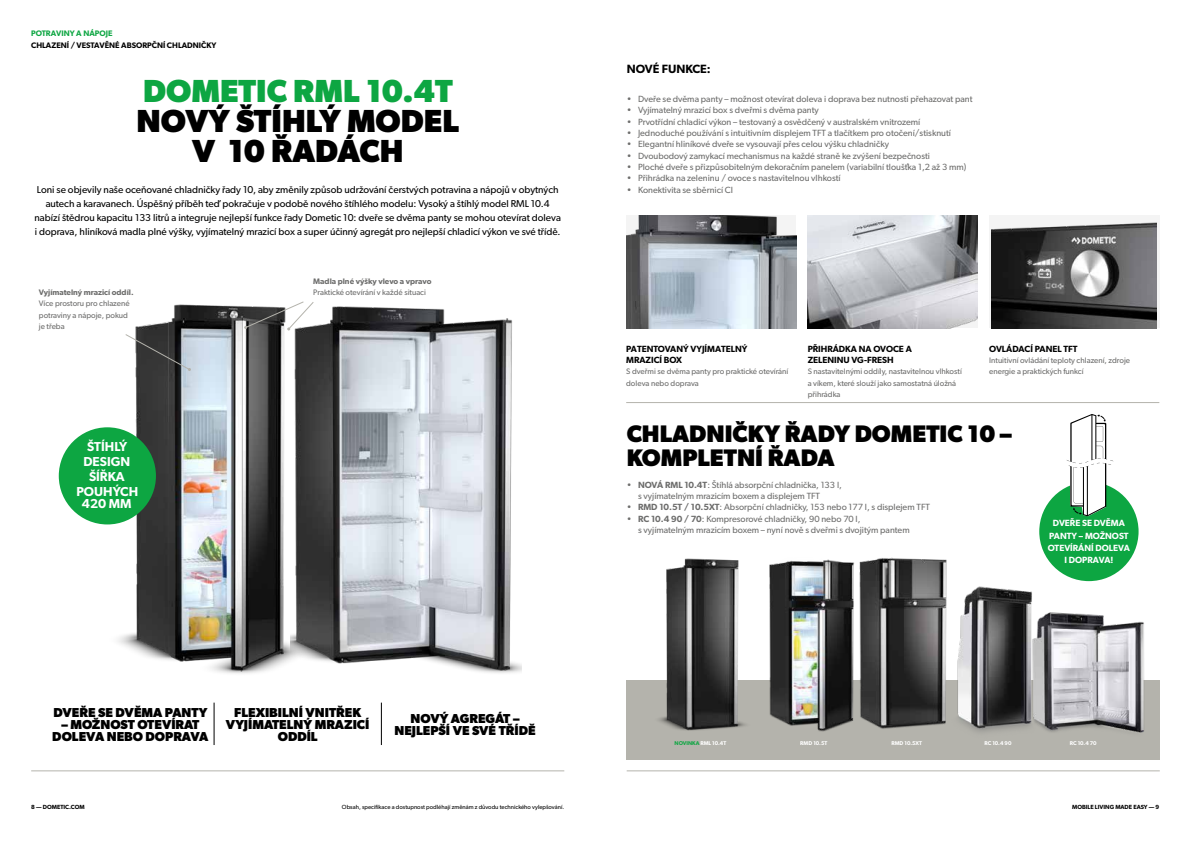
<style>
.page{position:relative;width:1191px;height:842px;background:#fff}
.page>*{position:absolute;margin:0;border:0;box-sizing:border-box;transform-origin:0 0}
.t1{font:700 32px/30px "Gibson";color:#000;text-align:center}
.t2{font:700 32px "Gibson";color:#0da642}
.t3{font:700 24px/24px "Gibson";color:#000}
.t4{font:700 13px/12px "Gibson";color:#000;text-align:center}
.t5{font:600 13px/15px "Gibson";color:#fff;text-align:center}
.t6{font:600 12px "Gibson";color:#000}
.t7{font:10px/14px "Gibson";color:#000;text-align:center}
.t8{font:9px/11.3px "Gibson";color:#6d6d6c}
.t9{font:600 9px/11.3px "Gibson";color:#000}
.t10{font:600 9px/12.1px "Gibson";color:#fff;text-align:center}
.t11{font:8px/11.3px "Gibson";color:#6d6d6c}
.t12{font:600 8px "Gibson";color:#6d6d6c}
.t13{font:600 8px "Gibson";color:#000}
.t14{font:600 8px "Gibson";color:#0da642}
.t15{font:6px "Gibson";color:#000}
.t16{font:600 6px "Gibson";color:#000}
.t17{font:600 5.5px "Gibson";color:#fff}
.s1{font-weight:600}
.s2{color:#0da642}
</style>
<div class="page">
<hr style="left:626px;top:771px;width:533px;height:1px;background:#b4b3ac">
<hr style="left:31px;top:771px;width:533px;height:1px;background:#b4b3ac">
<img style="left:58px;top:304px;width:232px;height:402px">
<img style="left:290px;top:306px;width:231px;height:403px">
<hr style="left:214px;top:703px;width:1px;height:42px;background:#000">
<hr style="left:381px;top:703px;width:1px;height:42px;background:#000">
<div style="left:626px;top:680px;width:533px;height:80px;background:#b4b3ac"></div>
<img style="left:626px;top:215px;width:170px;height:113px">
<div style="left:989px;top:215px;width:170px;height:113px;background:linear-gradient(to bottom,#f4f4f4,#f4f4f4)"></div>
<img style="left:991px;top:215px;width:165px;height:113px">
<img style="left:807px;top:215px;width:170px;height:113px">
<hr style="left:626px;top:402px;width:533px;height:1px;background:#b4b3ac">
<img style="left:869px;top:557px;width:78px;height:172px">
<img style="left:659px;top:558px;width:87px;height:173px">
<img style="left:769px;top:559px;width:100px;height:173px">
<div style="left:1039px;top:482px;width:99px;height:99px;background:#0da642;border-radius:50%"></div>
<svg style="left:1066px;top:414px;width:47px;height:102px"></svg>
<div style="left:59px;top:427px;width:97px;height:97px;background:#0da642;border-radius:50%"></div>
<svg style="left:244px;top:301px;width:70px;height:29px"></svg>
<svg style="left:125px;top:333px;width:66px;height:38px;background:#6a6b6d"></svg>
<img style="left:1085px;top:614px;width:59px;height:119px">
<img style="left:917px;top:574px;width:168px;height:158px">
<p class="t14" style="left:31px;top:28px;width:83px">POTRAVINY A NÁPOJE</p>
<p class="t13" style="left:31px;top:40px;width:187px">CHLAZENÍ / VESTAVĚNÉ ABSORPČNÍ CHLADNIČKY</p>
<h1 class="t2" style="left:143px;top:72px;width:311px">DOMETIC RML 10.4T</h1>
<h1 class="t1" style="left:137px;top:105px;width:324px">NOVÝ ŠTÍHLÝ MODEL<br>V 10 ŘADÁCH</h1>
<p class="t7" style="left:34px;top:182px;width:528px">Loni se objevily naše oceňované chladničky řady 10, aby změnily způsob udržování čerstvých potravina a nápojů v obytných autech a karavanech. Úspěšný příběh teď pokračuje v podobě nového štíhlého modelu: Vysoký a štíhlý model RML 10.4 nabízí štědrou kapacitu 133 litrů a integruje nejlepší funkce řady Dometic 10: dveře se dvěma panty se mohou otevírat doleva i doprava, hliníková madla plné výšky, vyjímatelný mrazicí box a super účinný agregát pro nejlepší chladicí výkon ve své třídě.</p>
<p class="t12" style="left:313px;top:276px;width:120px">Madla plné výšky vlevo a vpravo</p>
<p class="t12" style="left:39px;top:287px;width:96px">Vyjímatelný mrazicí oddíl.</p>
<p class="t11" style="left:313px;top:286px;width:114px">Praktické otevírání v každé situaci</p>
<p class="t11" style="left:39px;top:298px;width:92px">Více prostoru pro chlazené potraviny a nápoje, pokud je třeba</p>
<h3 class="t5" style="left:76px;top:438px;width:63px">ŠTÍHLÝ<br>DESIGN<br>ŠÍŘKA<br>POUHÝCH</h3>
<h3 class="t5" style="left:82px;top:495px;width:51px">420 MM</h3>
<h3 class="t4" style="left:53px;top:706px;width:155px">DVEŘE SE DVĚMA PANTY</h3>
<h3 class="t4" style="left:52px;top:718px;width:158px">– MOŽNOST OTEVÍRAT<br>DOLEVA NEBO DOPRAVA</h3>
<h3 class="t4" style="left:226px;top:706px;width:145px">FLEXIBILNÍ VNITŘEK<br>VYJÍMATELNÝ MRAZICÍ<br>ODDÍL</h3>
<h3 class="t4" style="left:394px;top:712px;width:143px">NOVÝ AGREGÁT –<br>NEJLEPŠÍ VE SVÉ TŘÍDĚ</h3>
<h3 class="t6" style="left:626px;top:62px;width:86px">NOVÉ FUNKCE:</h3>
<p class="t8" style="left:626px;top:93px;width:347px">• Dveře se dvěma panty – možnost otevírat doleva i doprava bez nutnosti přehazovat pant</p>
<p class="t8" style="left:626px;top:104px;width:194px">• Vyjímatelný mrazicí box s dveřmi s dvěma panty</p>
<p class="t8" style="left:626px;top:116px;width:295px">• Prvotřídní chladicí výkon – testovaný a osvědčený v australském vnitrozemí</p>
<p class="t8" style="left:626px;top:127px;width:326px">• Jednoduché používání s intuitivním displejem TFT a tlačítkem pro otočení/stisknutí</p>
<p class="t8" style="left:626px;top:139px;width:264px">• Elegantní hliníkové dveře se vysouvají přes celou výšku chladničky</p>
<p class="t8" style="left:626px;top:150px;width:305px">• Dvoubodový zamykací mechanismus na každé straně ke zvýšení bezpečnosti</p>
<p class="t8" style="left:626px;top:161px;width:341px">• Ploché dveře s přizpůsobitelným dekoračním panelem (variabilní tloušťka 1,2 až 3 mm)</p>
<p class="t8" style="left:626px;top:173px;width:215px">• Přihrádka na zeleninu / ovoce s nastavitelnou vlhkostí</p>
<p class="t8" style="left:626px;top:184px;width:108px">• Konektivita se sběrnicí CI</p>
<p class="t9" style="left:626px;top:343px;width:123px">PATENTOVANÝ VYJÍMATELNÝ<br>MRAZICÍ BOX</p>
<p class="t11" style="left:626px;top:366px;width:164px">S dveřmi se dvěma panty pro praktické otevírání doleva nebo doprava</p>
<p class="t9" style="left:807px;top:343px;width:106px">PŘIHRÁDKA NA OVOCE A<br>ZELENINU VG-FRESH</p>
<p class="t11" style="left:807px;top:366px;width:156px">S nastavitelnými oddíly, nastavitelnou vlhkostí a víkem, které slouží jako samostatná úložná přihrádka</p>
<p class="t9" style="left:989px;top:343px;width:90px">OVLÁDACÍ PANEL TFT</p>
<p class="t11" style="left:989px;top:354px;width:142px">Intuitivní ovládání teploty chlazení, zdroje energie a praktických funkcí</p>
<h2 class="t3" style="left:626px;top:421px;width:387px">CHLADNIČKY ŘADY DOMETIC 10 –<br>KOMPLETNÍ ŘADA</h2>
<p class="t8" style="left:638px;top:479px;width:205px;text-indent:-11px">• <span class="s1">NOVÁ RML 10.4T</span>: Štíhlá absorpční chladnička, 133 l, s vyjímatelným mrazicím boxem a displejem TFT</p>
<p class="t8" style="left:626px;top:501px;width:305px">• <span class="s1">RMD 10.5T / 10.5XT</span>: Absorpční chladničky, 153 nebo 177 l, s displejem TFT</p>
<p class="t8" style="left:638px;top:513px;width:273px;text-indent:-11px">• <span class="s1">RC 10.4 90 / 70</span>: Kompresorové chladničky, 90 nebo 70 l,<br>s vyjímatelným mrazicím boxem – nyní nově s dveřmi s dvojitým pantem</p>
<p class="t10" style="left:1048px;top:517px;width:83px">DVEŘE SE DVĚMA<br>PANTY – MOŽNOST<br>OTEVÍRÁNÍ DOLEVA<br>I DOPRAVA!</p>
<p class="t17" style="left:674px;top:739px;width:53px"><span class="s2">NOVINKA</span> RML 10.4T</p>
<p class="t17" style="left:800px;top:739px;width:29px">RMD 10.5T</p>
<p class="t17" style="left:891px;top:739px;width:32px">RMD 10.5XT</p>
<p class="t17" style="left:984px;top:739px;width:29px">RC 10.4 90</p>
<p class="t17" style="left:1069px;top:739px;width:28px">RC 10.4 70</p>
<p class="t16" style="left:31px;top:803px;width:55px">8 — DOMETIC.COM</p>
<p class="t15" style="left:342px;top:803px;width:224px">Obsah, specifikace a dostupnost podléhají změnám z důvodu technického vylepšování.</p>
<p class="t16" style="left:1072px;top:803px;width:89px">MOBILE LIVING MADE EASY — 9</p>
</div>
